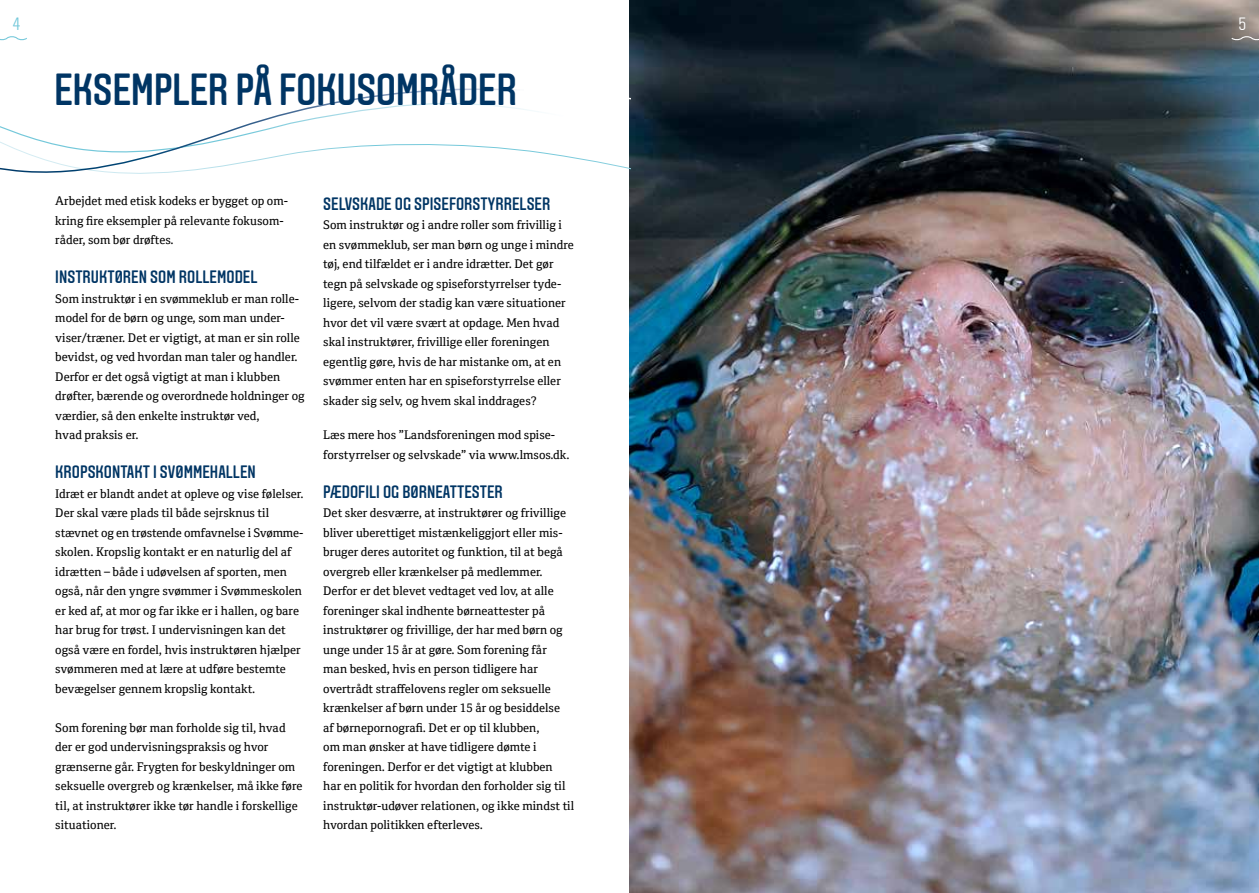
<style>
.page{position:relative;width:1259px;height:893px;background:#fff}
.page>*{position:absolute;margin:0;border:0;box-sizing:border-box;transform-origin:0 0}
.t1{font:500 45px "Aveny T";letter-spacing:-.01em;color:#003564}
.t2{font:500 18px "Aveny T";color:#003564}
.t3{font:300 17.85px "Aveny T";color:#74c8da}
.t4{font:300 17.85px "Aveny T";color:#fff}
.t5{font:12px/19.5px "Cordale";color:#000}
</style>
<div class="page">
<img style="left:629px;top:0;width:630px;height:893px">
<svg style="left:0;top:36px;width:27px;height:5px"></svg>
<svg style="left:1230px;top:35px;width:29px;height:7px"></svg>
<svg style="left:0;top:87px;width:630px;height:91px"></svg>
<h3 class="t3" style="left:13px;top:14px;width:9px">4</h3>
<h3 class="t4" style="left:1238px;top:14px;width:9px">5</h3>
<h1 class="t1" style="left:54px;top:64px;width:464px">EKSEMPLER PÅ FOKUSOMRÅDER</h1>
<p class="t5" style="left:55px;top:191px;width:234px">Arbejdet med etisk kodeks er bygget op om&shy;kring fire eksempler på relevante fokusom&shy;råder, som bør drøftes.</p>
<h2 class="t2" style="left:55px;top:267px;width:204px">INSTRUKTØREN SOM ROLLEMODEL</h2>
<p class="t5" style="left:55px;top:289px;width:251px">Som instruktør i en svømmeklub er man rolle&shy;model for de børn og unge, som man under&shy;viser/træner. Det er vigtigt, at man er sin rolle bevidst, og ved hvordan man taler og handler.<br>Derfor er det også vigtigt at man i klubben drøfter, bærende og overordnede holdninger og værdier, så den enkelte instruktør ved,<br>hvad praksis er.</p>
<h2 class="t2" style="left:55px;top:462px;width:202px">KROPSKONTAKT I SVØMMEHALLEN</h2>
<p class="t5" style="left:55px;top:484px;width:250px">Idræt er blandt andet at opleve og vise følelser.<br>Der skal være plads til både sejrsknus til stævnet og en trøstende omfavnelse i Svømme&shy;skolen. Kropslig kontakt er en naturlig del af idrætten – både i udøvelsen af sporten, men også, når den yngre svømmer i Svømmeskolen er ked af, at mor og far ikke er i hallen, og bare har brug for trøst. I undervisningen kan det også være en fordel, hvis instruktøren hjælper svømmeren med at lære at udføre bestemte bevægelser gennem kropslig kontakt.</p>
<p class="t5" style="left:55px;top:718px;width:249px">Som forening bør man forholde sig til, hvad der er god undervisningspraksis og hvor grænserne går. Frygten for beskyldninger om seksuelle overgreb og krænkelser, må ikke føre til, at instruktører ikke tør handle i forskellige situationer.</p>
<h2 class="t2" style="left:323px;top:193px;width:229px">SELVSKADE OG SPISEFORSTYRRELSER</h2>
<p class="t5" style="left:323px;top:215px;width:252px">Som instruktør og i andre roller som frivillig i en svømmeklub, ser man børn og unge i mindre tøj, end tilfældet er i andre idrætter. Det gør tegn på selvskade og spiseforstyrrelser tyde&shy;ligere, selvom der stadig kan være situationer hvor det vil være svært at opdage. Men hvad skal instruktører, frivillige eller foreningen egentlig gøre, hvis de har mistanke om, at en svømmer enten har en spiseforstyrrelse eller skader sig selv, og hvem skal inddrages?</p>
<p class="t5" style="left:323px;top:425px;width:248px">Læs mere hos ”Landsforeningen mod spise&shy;forstyrrelser og selvskade” via www.lmsos.dk.</p>
<h2 class="t2" style="left:323px;top:481px;width:181px">PÆDOFILI OG BØRNEATTESTER</h2>
<p class="t5" style="left:323px;top:503px;width:252px">Det sker desværre, at instruktører og frivillige bliver uberettiget mistænkeliggjort eller mis&shy;bruger deres autoritet og funktion, til at begå overgreb eller krænkelser på medlemmer.<br>Derfor er det blevet vedtaget ved lov, at alle foreninger skal indhente børneattester på instruktører og frivillige, der har med børn og unge under 15 år at gøre. Som forening får<br>man besked, hvis en person tidligere har overtrådt straffelovens regler om seksuelle krænkelser af børn under 15 år og besiddelse<br>af børnepornografi. Det er op til klubben,<br>om man ønsker at have tidligere dømte i foreningen. Derfor er det vigtigt at klubben<br>har en politik for hvordan den forholder sig til instruktør-udøver relationen, og ikke mindst til hvordan politikken efterleves.</p>
</div>
